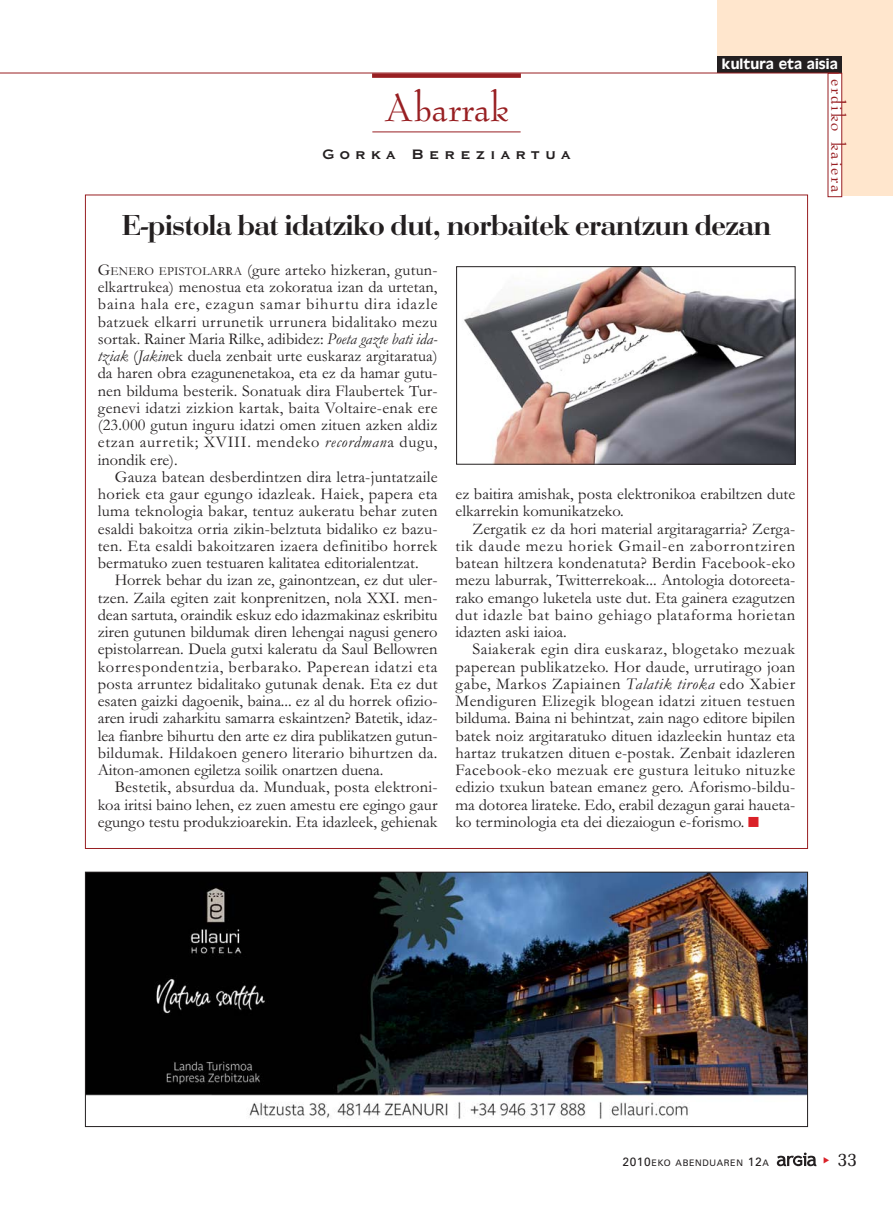
<style>
.page{position:relative;width:893px;height:1212px;background:#fff}
.page>*{position:absolute;margin:0;border:0;box-sizing:border-box;transform-origin:0 0}
.t1{font:45px "Bernadette";color:#981f22}
.t2{font:30px "Bodoni";letter-spacing:-.015em;color:#231f20}
.t3{font:21px "Bernadette";letter-spacing:.09em;color:#981f22}
.t4{font:19.5px "Memoir";color:#231f20}
.t5{font:700 18px "Copperplate Gothic BT";letter-spacing:.255em;color:#231f20}
.t6{font:16.5px/17.2px "Garamond";color:#231f20;text-align:justify}
.t7{font:15px "Antique Olive";letter-spacing:.005em;color:#fff}
.t8{font:9px "Zurich BT";letter-spacing:.075em;color:#231f20}
.s1{font-size:12.3px}
.s2{font-style:italic}
.s3{color:#da2128}
.s4{font-size:12px}
</style>
<div class="page">
<svg style="left:777px;top:1152px;width:39px;height:14px"></svg>
<div style="left:717px;top:0;width:158px;height:59px;background:#ffe6cd"></div>
<div style="left:835px;top:0;width:58px;height:196px;background:#ffe6cd"></div>
<div style="left:717px;top:57px;width:125px;height:16px;background:#231f20"></div>
<div style="left:828px;top:74px;width:13px;height:122px;background:#fff"></div>
<div style="left:828px;top:73px;width:14px;height:124px;border:1px solid #981f22"></div>
<hr style="left:372px;top:132px;width:149px;height:1px;background:#981f22">
<div style="left:372px;top:73px;width:149px;height:5px;background:#981f22"></div>
<hr style="left:0;top:73px;width:839px;height:1px;background:#981f22">
<img style="left:464px;top:268px;width:329px;height:195px">
<div style="left:456px;top:266px;width:339px;height:199px;border:1px solid #231f20"></div>
<img style="left:87px;top:874px;width:719px;height:245px">
<div style="left:85px;top:872px;width:723px;height:255px;border:1px solid #231f20"></div>
<h1 class="t1" style="left:384px;top:89px;width:126px">Abarrak</h1>
<p class="t5" style="left:322px;top:142px;width:250px">Gorka Bereziartua</p>
<p class="t7" style="left:722px;top:59px;width:117px">kultura eta aisia</p>
<p class="t3" style="left:846px;top:79px;width:116px;rotate:90deg">erdiko kaiera</p>
<h2 class="t2" style="left:122px;top:215px;width:651px">E-pistola bat idatziko dut, norbaitek erantzun dezan</h2>
<p class="t6" style="left:98px;top:263px;width:341px">G<span class="s1">ENERO EPISTOLARRA</span> (gure arteko hizkeran, gutun&shy;elkartrukea) menostua eta zokoratua izan da urtetan, baina hala ere, ezagun samar bihurtu dira idazle batzuek elkarri urrunetik urrunera bidalitako mezu sortak. Rainer Maria Rilke, adibidez: <span class="s2">Poeta gazte bati ida&shy;tziak</span> (<span class="s2">Jakin</span>ek duela zenbait urte euskaraz argitaratua) da haren obra ezagunenetakoa, eta ez da hamar gutu&shy;nen bilduma besterik. Sonatuak dira Flaubertek Tur&shy;genevi idatzi zizkion kartak, baita Voltaire-enak ere (23.000 gutun inguru idatzi omen zituen azken aldiz etzan aurretik; XVIII. mendeko <span class="s2">recordman</span>a dugu, inondik ere).</p>
<p class="t6" style="left:98px;top:470px;width:341px;text-indent:17px">Gauza batean desberdintzen dira letra-juntatzaile horiek eta gaur egungo idazleak. Haiek, papera eta luma teknologia bakar, tentuz aukeratu behar zuten esaldi bakoitza orria zikin-belztuta bidaliko ez bazu&shy;ten. Eta esaldi bakoitzaren izaera definitibo horrek bermatuko zuen testuaren kalitatea editorialentzat.</p>
<p class="t6" style="left:98px;top:573px;width:341px;text-indent:17px">Horrek behar du izan ze, gainontzean, ez dut uler&shy;tzen. Zaila egiten zait konprenitzen, nola XXI. men&shy;dean sartuta, oraindik eskuz edo idazmakinaz eskribitu ziren gutunen bildumak diren lehengai nagusi genero epistolarrean. Duela gutxi kaleratu da Saul Bellowren korrespondentzia, berbarako. Paperean idatzi eta posta arruntez bidalitako gutunak denak. Eta ez dut esaten gaizki dagoenik, baina... ez al du horrek ofizio&shy;aren irudi zaharkitu samarra eskaintzen? Batetik, idaz&shy;lea fianbre bihurtu den arte ez dira publikatzen gutun&shy;bildumak. Hildakoen genero literario bihurtzen da.<br>Aiton-amonen egiletza soilik onartzen duena.</p>
<p class="t6" style="left:98px;top:780px;width:341px;text-indent:17px">Bestetik, absurdua da. Munduak, posta elektroni&shy;koa iritsi baino lehen, ez zuen amestu ere egingo gaur egungo testu produkzioarekin. Eta idazleek, gehienak</p>
<p class="t6" style="left:455px;top:487px;width:341px">ez baitira amishak, posta elektronikoa erabiltzen dute elkarrekin komunikatzeko.</p>
<p class="t6" style="left:455px;top:522px;width:341px;text-indent:17px">Zergatik ez da hori material argitaragarria? Zerga&shy;tik daude mezu horiek Gmail-en zaborrontziren batean hiltzera kondenatuta? Berdin Facebook-eko mezu laburrak, Twitterrekoak... Antologia dotoreeta&shy;rako emango luketela uste dut. Eta gainera ezagutzen dut idazle bat baino gehiago plataforma horietan idazten aski iaioa.</p>
<p class="t6" style="left:455px;top:642px;width:341px;text-indent:17px">Saiakerak egin dira euskaraz, blogetako mezuak paperean publikatzeko. Hor daude, urrutirago joan gabe, Markos Zapiainen <span class="s2">Talatik tiroka</span> edo Xabier Mendiguren Elizegik blogean idatzi zituen testuen bilduma. Baina ni behintzat, zain nago editore bipilen batek noiz argitaratuko dituen idazleekin huntaz eta hartaz trukatzen dituen e-postak. Zenbait idazleren Facebook-eko mezuak ere gustura leituko nituzke edizio txukun batean emanez gero. Aforismo-bildu&shy;ma dotorea lirateke. Edo, erabil dezagun garai haueta&shy;ko terminologia eta dei diezaiogun e-forismo. <span class="s3">■</span></p>
<p class="t8" style="left:622px;top:1160px;width:148px"><span class="s4">2010</span>EKO ABENDUAREN <span class="s4">12</span>A</p>
<p class="t4" style="left:837px;top:1151px;width:22px">33</p>
</div>
